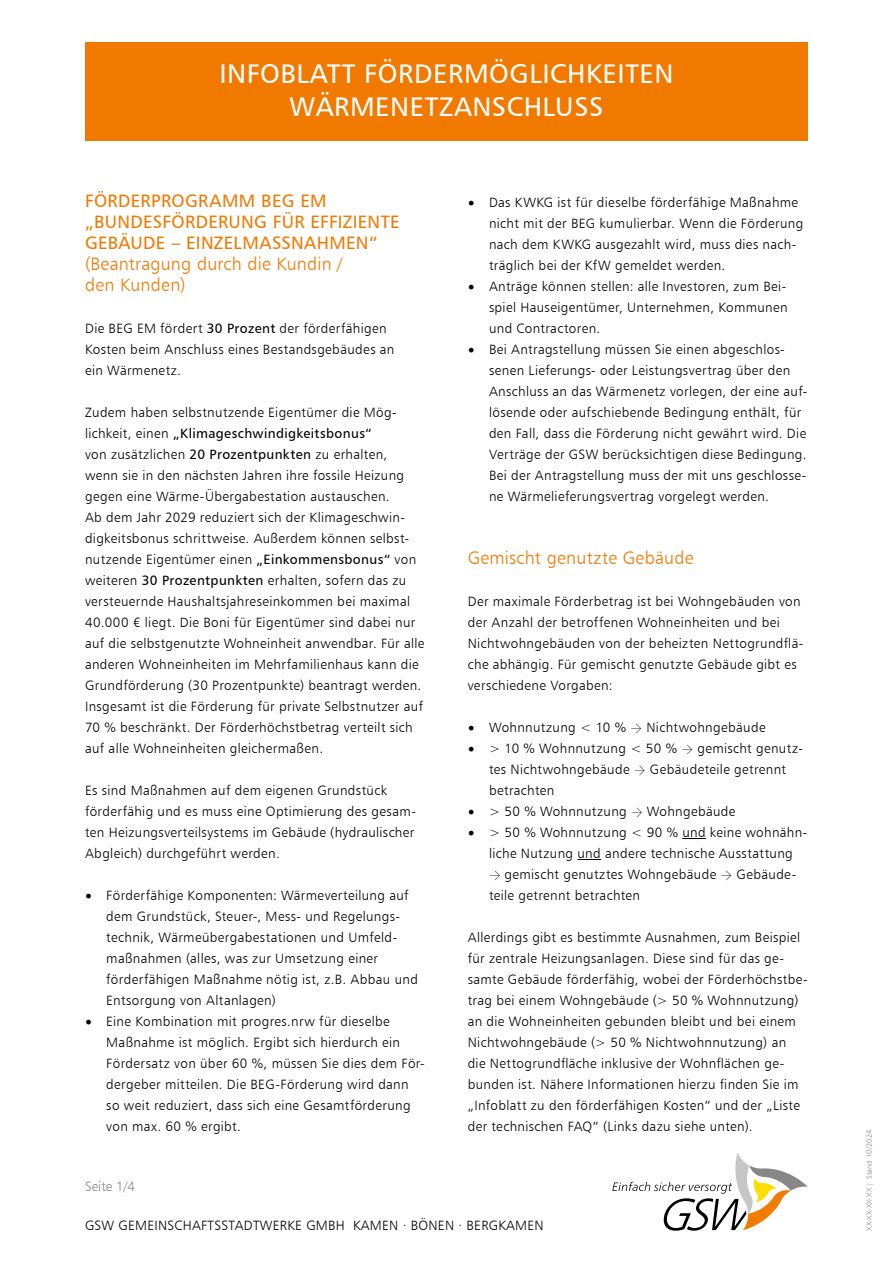
<style>
.page{position:relative;width:893px;height:1263px;background:#fff}
.page>*{position:absolute;margin:0;border:0;box-sizing:border-box;transform-origin:0 0}
.t1{font:27px/33px "Humanist 777 BT Roman B";letter-spacing:.02em;color:#fff;text-align:center}
.t2{font:18px/21px "Humanist 777 BT Roman B";letter-spacing:.015em;color:#f17900}
.t3{font:18px/21px "Humanist 777 BT Light B";letter-spacing:.01em;color:#f17900}
.t4{font:13.5px/21px "Humanist 777 BT Light B";letter-spacing:.025em;color:#000}
.t5{font:13.5px "Humanist 777 BT Roman B";letter-spacing:.025em;color:#000}
.t6{font:13.5px "Humanist 777 BT Light B";color:#878988}
.t7{font:7.5px "Humanist 777 BT Light B";letter-spacing:.02em;color:#878988}
.s1{font-family:"Humanist 777 BT Roman B"}
.s2{font-family:"Humanist 777 BT Light B"}
.s3{font-family:"Minion Pro";font-size:18px}
.s4{font-family:"DIN2014";font-weight:300}
</style>
<div class="page">
<svg style="left:682px;top:838px;width:24px;height:1px"></svg>
<svg style="left:577px;top:859px;width:24px;height:1px"></svg>
<svg style="left:612px;top:1153px;width:196px;height:78px"></svg>
<div style="left:85px;top:43px;width:723px;height:98px;background:#f17900"></div>
<h1 class="t1" style="left:219px;top:56px;width:456px">INFOBLATT FÖRDERMÖGLICHKEITEN<br>WÄRMENETZANSCHLUSS</h1>
<h2 class="t2" style="left:85px;top:190px;width:316px">FÖRDERPROGRAMM BEG EM „BUNDESFÖRDERUNG FÜR EFFIZIENTE<br>GEBÄUDE – EINZELMASSNAHMEN“</h2>
<h2 class="t3" style="left:85px;top:253px;width:259px">(Beantragung durch die Kundin / den Kunden)</h2>
<p class="t4" style="left:85px;top:318px;width:311px">Die BEG EM fördert <span class="s1">30 Prozent</span> der förderfähigen<br>Kosten beim Anschluss eines Bestandsgebäudes an ein Wärmenetz.</p>
<p class="t4" style="left:85px;top:402px;width:313px">Zudem haben selbstnutzende Eigentümer die Mög-</p>
<p class="t5" style="left:85px;top:425px;width:288px"><span class="s2">lichkeit, einen</span> „Klimageschwindigkeitsbonus“</p>
<p class="t4" style="left:85px;top:444px;width:341px">von zusätzlichen <span class="s1">20 Prozentpunkten</span> zu erhalten,<br>wenn sie in den nächsten Jahren ihre fossile Heizung gegen eine Wärme-Übergabestation austauschen.<br>Ab dem Jahr 2029 reduziert sich der Klimageschwin&shy;digkeitsbonus schrittweise. Außerdem können selbst&shy;nutzende Eigentümer einen <span class="s1">„Einkommensbonus“</span> von weiteren <span class="s1">30 Prozentpunkten</span> erhalten, sofern das zu versteuernde Haushaltsjahreseinkommen bei maximal 40.000 € liegt. Die Boni für Eigentümer sind dabei nur auf die selbstgenutzte Wohneinheit anwendbar. Für alle anderen Wohneinheiten im Mehrfamilienhaus kann die Grundförderung (30 Prozentpunkte) beantragt werden.<br>Insgesamt ist die Förderung für private Selbstnutzer auf 70 % beschränkt. Der Förderhöchstbetrag verteilt sich auf alle Wohneinheiten gleichermaßen.</p>
<p class="t4" style="left:85px;top:780px;width:332px">Es sind Maßnahmen auf dem eigenen Grundstück förderfähig und es muss eine Optimierung des gesam&shy;ten Heizungsverteilsystems im Gebäude (hydraulischer Abgleich) durchgeführt werden.</p>
<p class="t4" style="left:106px;top:885px;width:313px;text-indent:-21px"><span class="s3">•</span> Förderfähige Komponenten: Wärmeverteilung auf dem Grundstück, Steuer-, Mess- und Regelungs&shy;technik, Wärmeübergabestationen und Umfeld&shy;maßnahmen (alles, was zur Umsetzung einer förderfähigen Maßnahme nötig ist, z.B. Abbau und Entsorgung von Altanlagen)</p>
<p class="t4" style="left:106px;top:1011px;width:320px;text-indent:-21px"><span class="s3">•</span> Eine Kombination mit progres.nrw für dieselbe Maßnahme ist möglich. Ergibt sich hierdurch ein Fördersatz von über 60 %, müssen Sie dies dem För&shy;dergeber mitteilen. Die BEG-Förderung wird dann so weit reduziert, dass sich eine Gesamtförderung von max. 60 % ergibt.</p>
<p class="t6" style="left:85px;top:1178px;width:52px">Seite 1/4</p>
<p class="t4" style="left:489px;top:192px;width:316px;text-indent:-21px"><span class="s3">•</span> Das KWKG ist für dieselbe förderfähige Maßnahme nicht mit der BEG kumulierbar. Wenn die Förderung nach dem KWKG ausgezahlt wird, muss dies nach&shy;träglich bei der KfW gemeldet werden.</p>
<p class="t4" style="left:489px;top:276px;width:300px;text-align:justify;text-indent:-21px"><span class="s3">•</span> Anträge können stellen: alle Investoren, zum Bei&shy;spiel Hauseigentümer, Unternehmen, Kommunen und Contractoren.</p>
<p class="t4" style="left:489px;top:339px;width:320px;text-indent:-21px"><span class="s3">•</span> Bei Antragstellung müssen Sie einen abgeschlos&shy;senen Lieferungs- oder Leistungsvertrag über den Anschluss an das Wärmenetz vorlegen, der eine auf&shy;lösende oder aufschiebende Bedingung enthält, für den Fall, dass die Förderung nicht gewährt wird. Die Verträge der GSW berücksichtigen diese Bedingung.<br>Bei der Antragstellung muss der mit uns geschlosse&shy;ne Wärmelieferungsvertrag vorgelegt werden.</p>
<h2 class="t3" style="left:468px;top:547px;width:227px">Gemischt genutzte Gebäude</h2>
<p class="t4" style="left:468px;top:591px;width:337px">Der maximale Förderbetrag ist bei Wohngebäuden von der Anzahl der betroffenen Wohneinheiten und bei Nichtwohngebäuden von der beheizten Nettogrundflä&shy;che abhängig. Für gemischt genutzte Gebäude gibt es verschiedene Vorgaben:</p>
<p class="t4" style="left:468px;top:717px;width:299px"><span class="s3">•</span> Wohnnutzung &lt; 10 % <span class="s4">→</span> Nichtwohngebäude</p>
<p class="t4" style="left:489px;top:738px;width:315px;text-indent:-21px"><span class="s3">•</span> &gt; 10 % Wohnnutzung &lt; 50 % <span class="s4">→</span> gemischt genutz&shy;tes Nichtwohngebäude <span class="s4">→</span> Gebäudeteile getrennt betrachten</p>
<p class="t4" style="left:468px;top:801px;width:269px"><span class="s3">•</span> &gt; 50 % Wohnnutzung <span class="s4">→</span> Wohngebäude</p>
<p class="t4" style="left:468px;top:822px;width:341px;text-align:center"><span class="s3">•</span> &gt; 50 % Wohnnutzung &lt; 90 % und keine wohnähn&shy;liche Nutzung und andere technische Ausstattung</p>
<p class="t4" style="left:489px;top:864px;width:309px"><span class="s4">→</span> gemischt genutztes Wohngebäude <span class="s4">→</span> Gebäude&shy;teile getrennt betrachten</p>
<p class="t4" style="left:468px;top:927px;width:342px">Allerdings gibt es bestimmte Ausnahmen, zum Beispiel für zentrale Heizungsanlagen. Diese sind für das ge&shy;samte Gebäude förderfähig, wobei der Förderhöchstbe&shy;trag bei einem Wohngebäude (&gt; 50 % Wohnnutzung) an die Wohneinheiten gebunden bleibt und bei einem Nichtwohngebäude (&gt; 50 % Nichtwohnnutzung) an<br>die Nettogrundfläche inklusive der Wohnflächen ge&shy;bunden ist. Nähere Informationen hierzu finden Sie im „Infoblatt zu den förderfähigen Kosten“ und der „Liste der technischen FAQ“ (Links dazu siehe unten).</p>
<p class="t4" style="left:85px;top:1215px;width:460px">GSW GEMEINSCHAFTSSTADTWERKE GMBH KAMEN · BÖNEN · BERGKAMEN</p>
<p class="t7" style="left:864px;top:1231px;width:102px;rotate:-90deg">XX-XX-XX-XX | Stand 10/2024</p>
</div>
